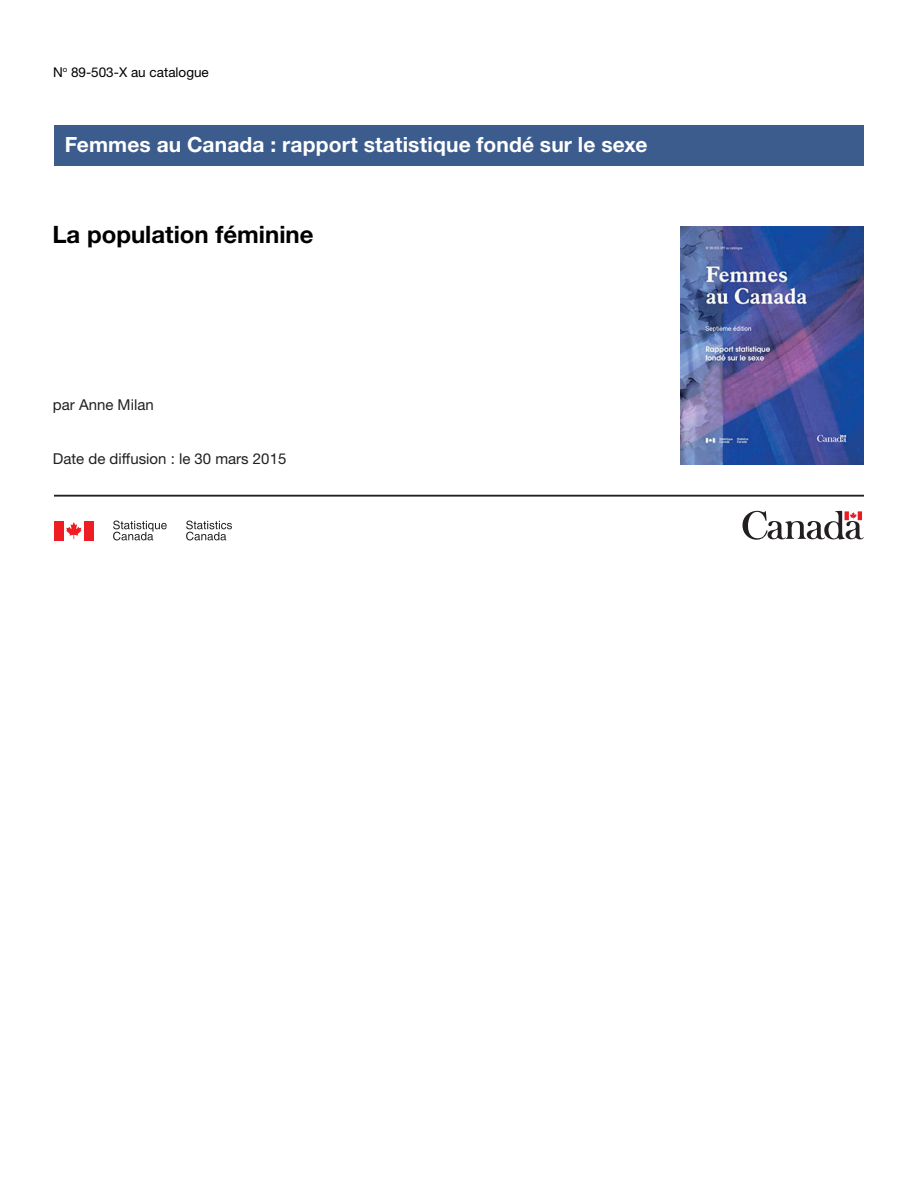
<style>
.page{position:relative;width:918px;height:1188px;background:#fff}
.page>*{position:absolute;margin:0;border:0;box-sizing:border-box;transform-origin:0 0}
.t1{font:700 24px "Helvetica Neue LT Std";color:#000}
.t2{font:700 21px "Helvetica Neue LT Std";letter-spacing:.005em;color:#fff}
.t3{font:15px "Helvetica Neue LT Std";color:#231f20}
.t4{font:13.5px "Helvetica Neue LT Std";color:#000}
</style>
<div class="page">
<svg style="left:742px;top:511px;width:122px;height:29px"></svg>
<hr style="left:54px;top:495px;width:810px;height:1px;background:#231f20">
<svg style="left:66px;top:522px;width:16px;height:17px"></svg>
<div style="left:54px;top:521px;width:10px;height:19px;background:#ee1d23"></div>
<div style="left:84px;top:521px;width:10px;height:19px;background:#ee1d23"></div>
<svg style="left:113px;top:521px;width:54px;height:19px"></svg>
<svg style="left:186px;top:521px;width:46px;height:19px"></svg>
<img style="left:680px;top:227px;width:184px;height:237px">
<div style="left:54px;top:125px;width:810px;height:40px;background:#3c5c8d"></div>
<p class="t4" style="left:53px;top:64px;width:157px">N<sup>o</sup> 89-503-X au catalogue</p>
<p class="t2" style="left:65px;top:132px;width:584px">Femmes au Canada : rapport statistique fondé sur le sexe</p>
<p class="t1" style="left:52px;top:219px;width:263px">La population féminine</p>
<p class="t3" style="left:53px;top:395px;width:102px">par Anne Milan</p>
<p class="t3" style="left:53px;top:449px;width:235px">Date de diffusion : le 30 mars 2015</p>
</div>
